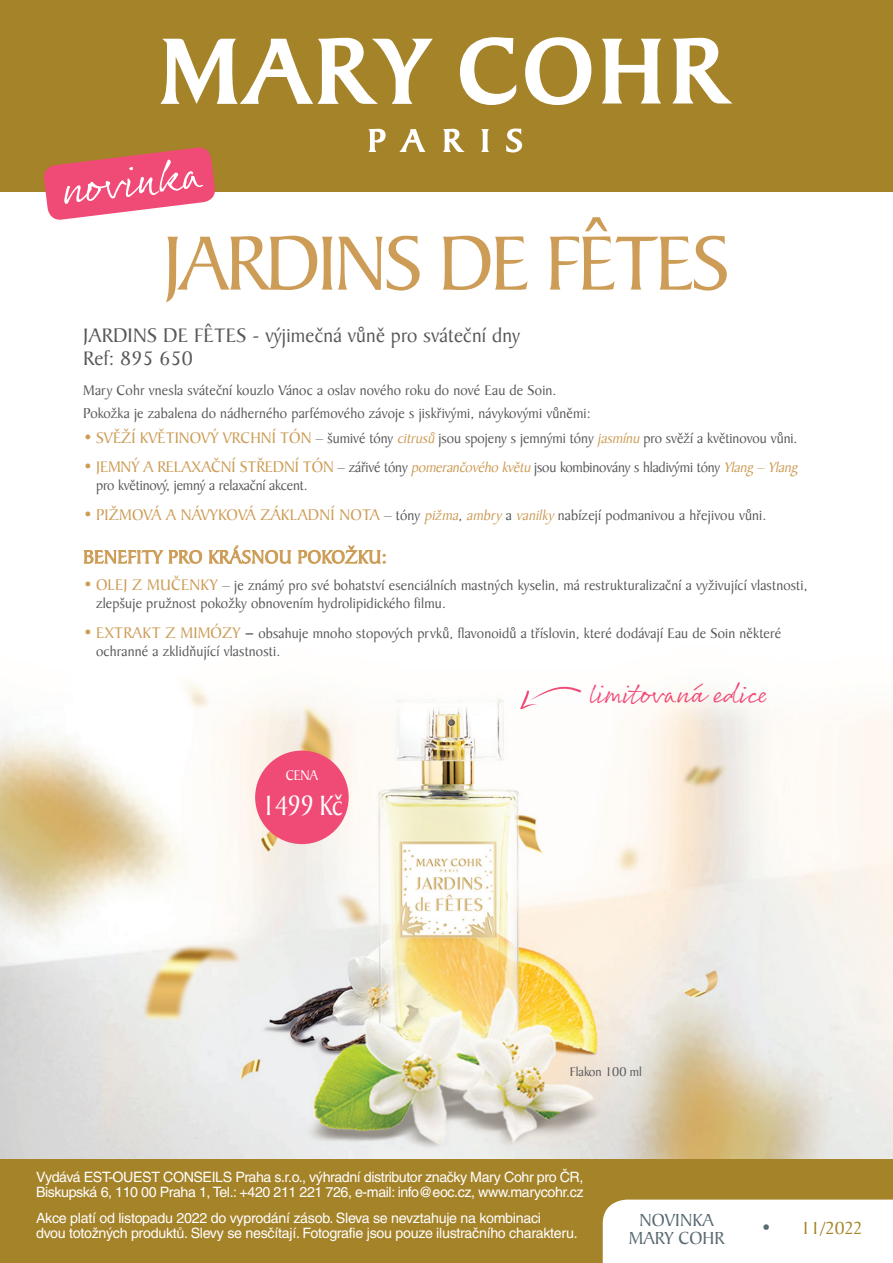
<style>
.page{position:relative;width:893px;height:1263px;background:#fff}
.page>*{position:absolute;margin:0;border:0;box-sizing:border-box;transform-origin:0 0}
.t1{font:82.5px "Baker Signet AT";letter-spacing:-.04em;color:#cd9d57}
.t2{font:45.6px "Rollerscript Smooth";color:#fff}
.t3{font:30px "Baker Signet AT";letter-spacing:-.03em;color:#fff;scale:.87 1}
.t4{font:27px "Rollerscript Smooth";color:#f04a76}
.t5{font:21px/22.5px "Baker Signet AT";letter-spacing:.01em;color:#57585a}
.t6{font:18.75px "Baker Signet AT";color:#586a72}
.t7{font:18.75px "Baker Signet AT";letter-spacing:-.01em;color:#a58329}
.t8{font:16.5px "Baker Signet AT";letter-spacing:.08em;color:#cd9d57}
.t9{font:16.5px "Baker Signet AT";letter-spacing:.045em;color:#cd9d57}
.t10{font:15px/18px "Baker Signet AT";letter-spacing:.01em;color:#57585a}
.t11{font:15px/18px "Baker Signet AT";letter-spacing:-.01em;color:#57585a}
.t12{font:15px "Baker Signet AT";color:#fff;scale:.94 1}
.t13{font:14.25px/14.9px "Helvetica CE";letter-spacing:-.02em;color:#fff}
.t14{font:13.5px "Baker Signet AT";color:#57585a}
.s1{font-size:16.5px;color:#cd9d57}
.s2{font-style:italic;color:#cd9d57}
.s3{font-family:"Minion Pro";font-size:18px;color:#231f20}
.s4{color:#586a72}
</style>
<div class="page">
<img style="left:0;top:683px;width:893px;height:477px">
<div style="left:255px;top:750px;width:94px;height:94px;background:#f04a76;border-radius:50%"></div>
<svg style="left:520px;top:683px;width:61px;height:28px"></svg>
<div style="left:0;top:0;width:893px;height:191px;background:#a58329"></div>
<div style="left:0;top:1160px;width:893px;height:103px;background:#a58329"></div>
<div style="left:603px;top:1199px;width:290px;height:64px;background:#fff"></div>
<svg style="left:160px;top:37px;width:573px;height:116px"></svg>
<svg style="left:43px;top:146px;width:173px;height:74px"></svg>
<svg style="left:83px;top:545px;width:303px;height:19px"></svg>
<h2 class="t2" style="left:58px;top:161px;width:142px;rotate:-7deg">nov inka</h2>
<h1 class="t1" style="left:162px;top:216px;width:569px">JARDINS DE FÊTES</h1>
<h3 class="t5" style="left:83px;top:325px;width:441px">JARDINS DE FÊTES - výjimečná vůně pro sváteční dny<br>Ref: 895 650</h3>
<p class="t10" style="left:83px;top:380px;width:509px;line-height:22.2px">Mary Cohr vnesla sváteční kouzlo Vánoc a oslav nového roku do nové Eau de Soin.<br>Pokožka je zabalena do nádherného parfémového závoje s jiskřivými, návykovými vůněmi:</p>
<p class="t10" style="left:83px;top:429px;width:716px"><span class="s1">• Svěží květin ový vrc hn í tón</span> – šumivé tóny <span class="s2">citrusů</span>jsou spojeny s jemnými tóny <span class="s2">jasmínu</span> pro svěží a květinovou vůni.</p>
<p class="t9" style="left:83px;top:458px;width:28px">•Jemn</p>
<p class="t11" style="left:96px;top:459px;width:703px;text-indent:35px"><span class="s1">ý a re laxačn í st ředn í tón</span> – zářivé tóny <span class="s2">pomerančového květu</span> jsou kombinovány s hladivými tóny <span class="s2">Ylang – Ylang </span>pro květinový, jemný a relaxační akcent.</p>
<p class="t8" style="left:83px;top:505px;width:227px">•Pižmová a návyková základn</p>
<p class="t10" style="left:330px;top:506px;width:437px"><span class="s1">í n ota</span> – tóny <span class="s2">pižma</span>, <span class="s2">ambry</span> a <span class="s2">vanilky</span> nabízejí podmanivou a hřejivou vůni.</p>
<p class="t10" style="left:96px;top:577px;width:713px;text-indent:-13px"><span class="s1">• Olej z Mučenky</span> – je známý pro své bohatství esenciálních mastných kyselin, má restrukturalizační a vyživující vlastnosti, zlepšuje pružnost pokožky obnovením hydrolipidického filmu.</p>
<p class="t9" style="left:83px;top:624px;width:42px">• Extrakt</p>
<p class="t10" style="left:96px;top:625px;width:687px;text-indent:69px"><span class="s1">z Mimózy</span> <span class="s3">–</span> obsahuje mnoho stopových prvků, flavonoidů a tříslovin, které dodávají Eau de Soin některé ochranné a zklidňující vlastnosti.</p>
<p class="t12" style="left:286px;top:766px;width:18px">cena</p>
<h3 class="t3" style="left:262px;top:788px;width:95px">1499 Kč</h3>
<h3 class="t4" style="left:589px;top:677px;width:180px">limitovaná edice</h3>
<p class="t14" style="left:570px;top:1063px;width:74px">Flakon 100 ml</p>
<p class="t13" style="left:36px;top:1170px;width:549px">Vydává EST-OUEST CONSEILS Praha s.r.o., výhradní distributor značky Mary Cohr pro ČR,<br>Biskupská 6, 110 00 Praha 1, Tel.: +420 211 221 726, e-mail: info@eoc.cz, www.marycohr.cz</p>
<p class="t13" style="left:36px;top:1210px;width:543px">Akce platí od listopadu 2022 do vyprodání zásob. Sleva se nevztahuje na kombinaci<br>dvou totožných produktů. Slevy se nesčítají. Fotografie jsou pouze ilustračního charakteru.</p>
<p class="t6" style="left:639px;top:1209px;width:76px">n ovin kA</p>
<p class="t6" style="left:629px;top:1227px;width:97px">MARY CO hr</p>
<p class="t7" style="left:761px;top:1217px;width:103px"><span class="s4">•</span> 11/2022</p>
</div>
